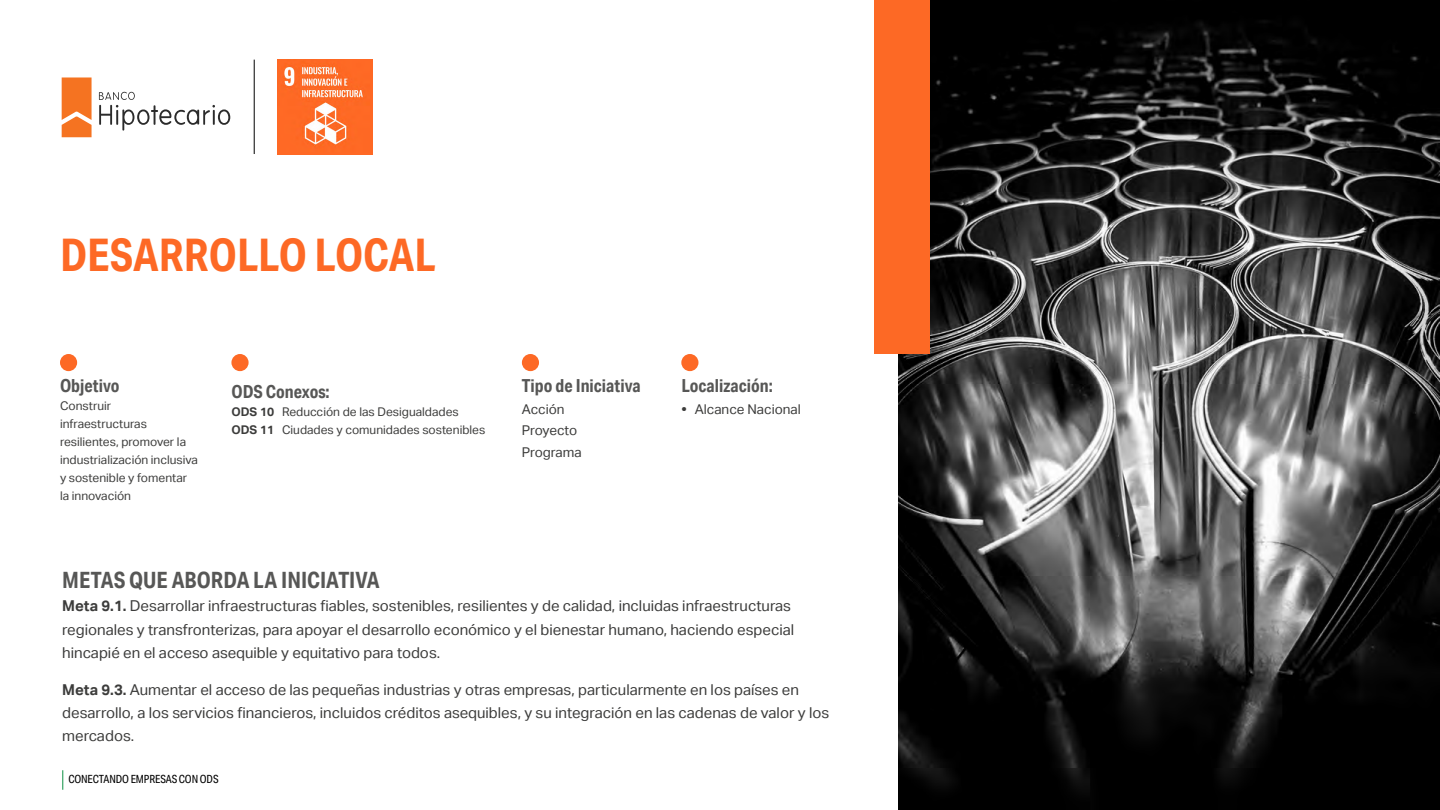
<style>
.page{position:relative;width:1440px;height:810px;background:#fff}
.page>*{position:absolute;margin:0;border:0;box-sizing:border-box;transform-origin:0 0}
.t1{font:700 45px "Aktiv Grotesk Cd";color:#fd6925}
.t2{font:700 22.5px "Aktiv Grotesk Cd";color:#575756}
.t3{font:700 18px "Aktiv Grotesk Cd";color:#575756}
.t4{font:15px/23.2px "Aktiv Grotesk";color:#3c3c3b}
.t5{font:13.5px/21.8px "Aktiv Grotesk";color:#3c3c3b}
.t6{font:12px/18px "Aktiv Grotesk";color:#3c3c3b}
.t7{font:11.25px "Aktiv Grotesk Cd";letter-spacing:-.01em;color:#000}
.s1{font-weight:700}
</style>
<div class="page">
<svg style="left:62px;top:770px;width:1px;height:20px"></svg>
<img style="left:898px;top:0;width:542px;height:810px">
<div style="left:874px;top:0;width:56px;height:354px;background:#fd6925"></div>
<img style="left:277px;top:60px;width:95px;height:94px">
<hr style="left:254px;top:60px;width:1px;height:94px;background:#000">
<div style="left:60px;top:354px;width:17px;height:17px;background:#fd6925;border-radius:50%"></div>
<div style="left:681px;top:354px;width:17px;height:17px;background:#fd6925;border-radius:50%"></div>
<div style="left:522px;top:354px;width:17px;height:17px;background:#fd6925;border-radius:50%"></div>
<svg style="left:62px;top:77px;width:30px;height:60px"></svg>
<svg style="left:99px;top:92px;width:131px;height:39px"></svg>
<div style="left:231px;top:354px;width:18px;height:17px;background:#fd6925;border-radius:50%"></div>
<h1 class="t1" style="left:60px;top:227px;width:377px">DESARROLLO LOCAL</h1>
<p class="t3" style="left:60px;top:374px;width:61px">Objetivo</p>
<p class="t6" style="left:60px;top:397px;width:139px">Construir infraestructuras resilientes, promover la industrialización inclusiva y sostenible y fomentar la innovación</p>
<p class="t3" style="left:231px;top:381px;width:100px">ODS Conexos:</p>
<p class="t6" style="left:231px;top:404px;width:255px;line-height:17.2px"><span class="s1">ODS 10</span> Reducción de las Desigualdades<br><span class="s1">ODS 11</span> Ciudades y comunidades sostenibles</p>
<h2 class="t2" style="left:62px;top:566px;width:319px">METAS QUE ABORDA LA INICIATIVA</h2>
<p class="t3" style="left:522px;top:374px;width:120px">Tipo de Iniciativa</p>
<p class="t5" style="left:522px;top:398px;width:61px">Acción<br>Proyecto<br>Programa</p>
<p class="t3" style="left:681px;top:374px;width:93px">Localización:</p>
<p class="t5" style="left:681px;top:398px;width:121px"><span class="s1">•</span> Alcance Nacional</p>
<p class="t4" style="left:62px;top:595px;width:734px"><span class="s1">Meta 9.1.</span> Desarrollar infraestructuras fiables, sostenibles, resilientes y de calidad, incluidas infraestructuras regionales y transfronterizas, para apoyar el desarrollo económico y el bienestar humano, haciendo especial hincapié en el acceso asequible y equitativo para todos.</p>
<p class="t4" style="left:62px;top:678px;width:769px"><span class="s1">Meta 9.3.</span> Aumentar el acceso de las pequeñas industrias y otras empresas, particularmente en los países en desarrollo, a los servicios financieros, incluidos créditos asequibles, y su integración en las cadenas de valor y los mercados.</p>
<p class="t7" style="left:68px;top:773px;width:152px">CONECTANDO EMPRESAS CON ODS</p>
</div>
